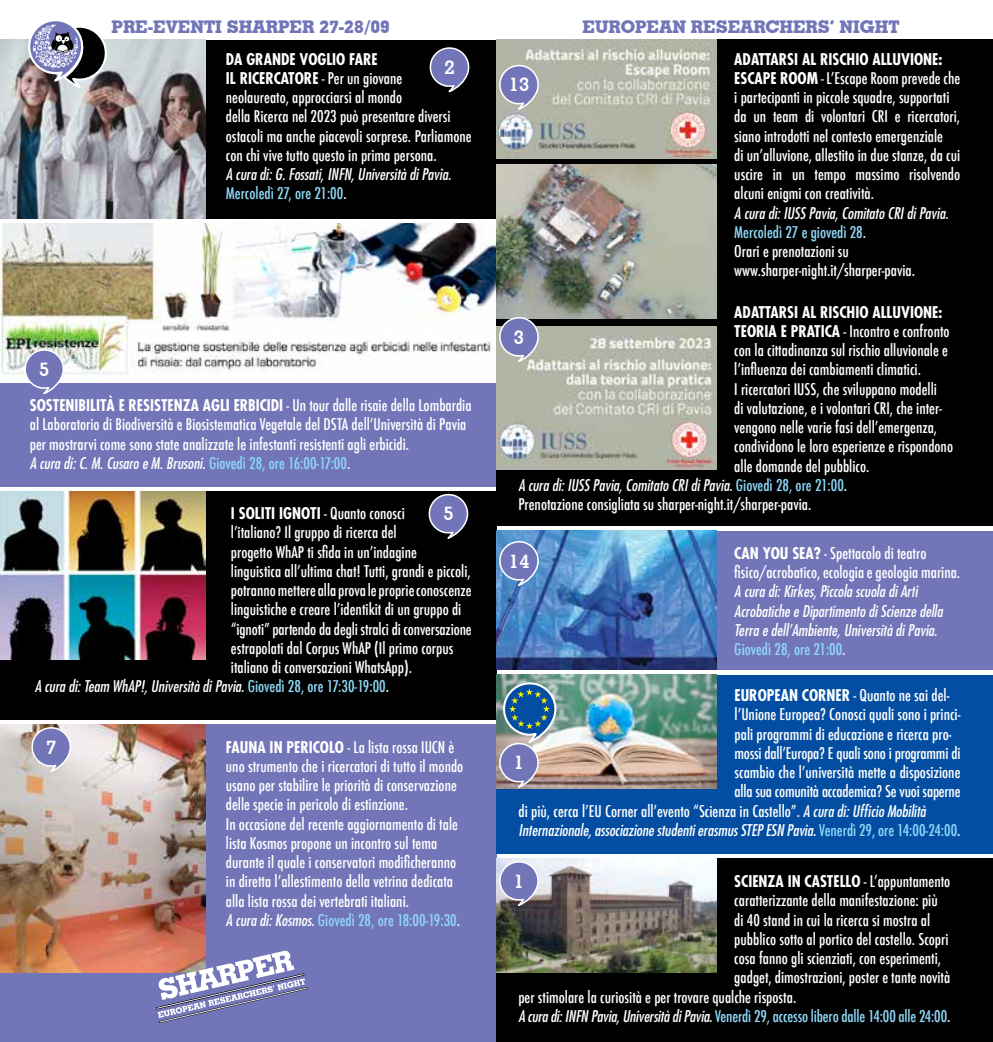
<style>
.page{position:relative;width:993px;height:1042px;background:#fff}
.page>*{position:absolute;margin:0;border:0;box-sizing:border-box;transform-origin:0 0}
.t1{font:700 18.9px "Geometric Slab 703 BT";color:#fff}
.t2{font:700 17.5px "Geometric Slab 703 BT Xtra";color:#7275b7}
.t3{font:500 condensed 15.75px/19.2px "Futura";color:#fff}
.t4{font:italic condensed 15.75px/19.2px "Futura";color:#fff}
.t5{font:500 condensed 15.75px "Futura";letter-spacing:-.01em;color:#8ed8f8}
.t6{font:700 condensed 15.75px "Futura";color:#fff}
.s1{font-weight:700}
.s2{font-weight:400;font-style:italic}
.s3{color:#8ed8f8}
.s4{font-weight:500;font-style:normal}
.s5{font-weight:500;font-style:normal;color:#8ed8f8}
.s6{font-weight:500}
.s7{font-weight:400;font-style:italic;color:#fff}
.s8{color:#fff}
</style>
<div class="page">
<div style="left:0;top:40px;width:496px;height:178px;background:#000"></div>
<img style="left:0;top:40px;width:205px;height:178px">
<div style="left:0;top:724px;width:496px;height:318px;background:#7275b7"></div>
<div style="left:0;top:382px;width:496px;height:104px;background:#7275b7"></div>
<img style="left:0;top:724px;width:205px;height:248px">
<img style="left:0;top:223px;width:496px;height:152px">
<div style="left:0;top:491px;width:496px;height:228px;background:#000"></div>
<div style="left:496px;top:675px;width:496px;height:178px;background:#034ea2"></div>
<svg style="left:429px;top:47px;width:41px;height:46px"></svg>
<img style="left:0;top:491px;width:205px;height:169px">
<img style="left:496px;top:675px;width:220px;height:114px">
<div style="left:496px;top:858px;width:496px;height:184px;background:#000"></div>
<img style="left:496px;top:858px;width:220px;height:114px">
<svg style="left:497px;top:859px;width:43px;height:47px;background:#9798bd"></svg>
<div style="left:496px;top:40px;width:496px;height:486px;background:#000"></div>
<img style="left:496px;top:40px;width:220px;height:119px">
<img style="left:496px;top:326px;width:220px;height:143px">
<img style="left:496px;top:165px;width:220px;height:153px">
<svg style="left:26px;top:21px;width:83px;height:67px"></svg>
<svg style="left:23px;top:348px;width:43px;height:46px"></svg>
<svg style="left:428px;top:493px;width:41px;height:46px"></svg>
<svg style="left:30px;top:725px;width:43px;height:47px"></svg>
<div style="left:496px;top:531px;width:496px;height:139px;background:#7275b7"></div>
<img style="left:496px;top:531px;width:220px;height:139px">
<svg style="left:497px;top:539px;width:43px;height:47px"></svg>
<svg style="left:497px;top:63px;width:43px;height:47px;background:#979ab7"></svg>
<svg style="left:497px;top:315px;width:43px;height:47px;background:#8d8faf"></svg>
<svg style="left:155px;top:950px;width:153px;height:73px"></svg>
<img style="left:497px;top:680px;width:61px;height:108px">
<p class="t2" style="left:111px;top:16px;width:280px">PRE-EVENTI SHARPER 27-28/09</p>
<p class="t1" style="left:39px;top:357px;width:12px">5</p>
<p class="t3" style="left:226px;top:49px;width:247px"><span class="s1">DA GRANDE VOGLIO FARE<br>IL RICERCATORE</span> - Per un giovane<br>neolaureato, approcciarsi al mondo<br>della Ricerca nel 2023 può presentare diversi ostacoli ma anche piacevoli sorprese. Parliamone con chi vive tutto questo in prima persona.<br><span class="s2">A cura di: G. Fossati, INFN, Università di Pavia</span>.<br><span class="s3">Mercoledì 27, ore 21:00</span>.</p>
<p class="t1" style="left:444px;top:56px;width:12px">2</p>
<p class="t3" style="left:30px;top:396px;width:443px"><span class="s1">SOSTENIBILITÀ E RESISTENZA AGLI ERBICIDI</span> - Un tour dalle risaie della Lombardia al Laboratorio di Biodiversità e Biosistematica Vegetale del DSTA dell’Università di Pavia per mostrarvi come sono state analizzate le infestanti resistenti agli erbicidi.<br><span class="s2">A cura di: C. M. Cusaro e M. Brusoni</span>. <span class="s3">Giovedì 28, ore 16:00-17:00</span>.</p>
<p class="t3" style="left:231px;top:504px;width:175px"><span class="s1">I SOLITI IGNOTI</span> - Quanto conosci</p>
<p class="t3" style="left:231px;top:523px;width:167px">l’italiano? Il gruppo di ricerca del</p>
<p class="t3" style="left:231px;top:542px;width:187px">progetto WhAP ti sfida in un’indagine</p>
<p class="t3" style="left:231px;top:561px;width:241px">linguistica all’ultima chat! Tutti, grandi e piccoli,</p>
<p class="t3" style="left:231px;top:581px;width:242px">potranno mettere alla prova le proprie conoscenze</p>
<p class="t3" style="left:231px;top:600px;width:232px">linguistiche e creare l’identikit di un gruppo di</p>
<p class="t3" style="left:231px;top:619px;width:242px">“ignoti” partendo da degli stralci di conversazione</p>
<p class="t3" style="left:231px;top:638px;width:224px">estrapolati dal Corpus WhAP (Il primo corpus</p>
<p class="t3" style="left:231px;top:658px;width:182px">italiano di conversazioni WhatsApp).</p>
<p class="t4" style="left:35px;top:676px;width:356px">A cura di: Team WhAP!, Università di Pavia<span class="s4">.</span> <span class="s5">Giovedì 28, ore 17:30-19:00</span><span class="s4">.</span></p>
<p class="t1" style="left:443px;top:502px;width:12px">5</p>
<p class="t1" style="left:46px;top:735px;width:12px">7</p>
<p class="t3" style="left:226px;top:737px;width:239px"><span class="s1">FAUNA IN PERICOLO</span> - La lista rossa IUCN è uno strumento che i ricercatori di tutto il mondo usano per stabilire le priorità di conservazione delle specie in pericolo di estinzione.<br>In occasione del recente aggiornamento di tale lista Kosmos propone un incontro sul tema durante il quale i conservatori modificheranno in diretta l’allestimento della vetrina dedicata alla lista rossa dei vertebrati italiani.<br><span class="s2">A cura di: Kosmos</span>. <span class="s3">Giovedì 28, ore 18:00-19:30</span>.</p>
<p class="t2" style="left:582px;top:16px;width:318px">EUROPEAN RESEARCHERS’ NIGHT</p>
<p class="t3" style="left:734px;top:49px;width:227px"><span class="s1">ADATTARSI AL RISCHIO ALLUVIONE:<br>ESCAPE ROOM</span> - L’Escape Room prevede che i partecipanti in piccole squadre, supportati da un team di volontari CRI e ricercatori, siano introdotti nel contesto emergenziale<br>di un’alluvione, allestito in due stanze, da cui uscire in un tempo massimo risolvendo alcuni enigmi con creatività.<br><span class="s2">A cura di: IUSS Pavia, Comitato CRI di Pavia</span>.<br><span class="s3">Mercoledì 27 e giovedì 28</span>.<br>Orari e prenotazioni su www.sharper-night.it/sharper-pavia.</p>
<p class="t6" style="left:734px;top:302px;width:209px">ADATTARSI AL RISCHIO ALLUVIONE:</p>
<p class="t3" style="left:734px;top:321px;width:217px"><span class="s1">TEORIA E PRATICA</span> - Incontro e confronto</p>
<p class="t3" style="left:734px;top:341px;width:215px">con la cittadinanza sul rischio alluvionale e</p>
<p class="t3" style="left:734px;top:360px;width:188px">l’influenza dei cambiamenti climatici.</p>
<p class="t3" style="left:734px;top:379px;width:204px">I ricercatori IUSS, che sviluppano modelli</p>
<p class="t3" style="left:734px;top:398px;width:209px">di valutazione, e i volontari CRI, che inter-</p>
<p class="t3" style="left:734px;top:418px;width:204px">vengono nelle varie fasi dell’emergenza,</p>
<p class="t3" style="left:734px;top:437px;width:220px">condividono le loro esperienze e rispondono</p>
<p class="t3" style="left:734px;top:456px;width:136px">alle domande del pubblico.</p>
<p class="t4" style="left:518px;top:475px;width:330px">A cura di: IUSS Pavia, Comitato CRI di Pavia<span class="s4">.</span> <span class="s5">Giovedì 28, ore 21:00</span><span class="s4">.</span></p>
<p class="t3" style="left:518px;top:495px;width:294px">Prenotazione consigliata su sharper-night.it/sharper-pavia.</p>
<p class="t1" style="left:508px;top:73px;width:22px">13</p>
<p class="t1" style="left:513px;top:325px;width:12px">3</p>
<p class="t1" style="left:508px;top:549px;width:22px">14</p>
<p class="t3" style="left:734px;top:543px;width:227px"><span class="s1">CAN YOU SEA?</span> - Spettacolo di teatro fisico/acrobatico, ecologia e geologia marina.</p>
<p class="t4" style="left:734px;top:581px;width:210px">A cura di: Kirkes, Piccola scuola di Arti Acrobatiche e Dipartimento di Scienze della Terra e dell’Ambiente, Università di Pavia<span class="s4">.<br></span><span class="s5">Giovedì 28, ore 21:00</span><span class="s4">.</span></p>
<p class="t3" style="left:734px;top:686px;width:216px"><span class="s1">EUROPEAN CORNER</span> - Quanto ne sai del-</p>
<p class="t3" style="left:734px;top:705px;width:227px">l’Unione Europea? Conosci quali sono i princi-</p>
<p class="t3" style="left:734px;top:724px;width:218px">pali programmi di educazione e ricerca pro-</p>
<p class="t3" style="left:734px;top:743px;width:227px">mossi dall’Europa? E quali sono i programmi di</p>
<p class="t3" style="left:734px;top:762px;width:227px">scambio che l’università mette a disposizione</p>
<p class="t3" style="left:734px;top:782px;width:227px">alla sua comunità accademica? Se vuoi saperne</p>
<p class="t3" style="left:518px;top:801px;width:408px">di più, cerca l’EU Corner all’evento “Scienza in Castello”. <span class="s2">A cura di: Ufficio Mobilità</span></p>
<p class="t4" style="left:518px;top:820px;width:443px">Internazionale, associazione studenti erasmus STEP ESN Pavia<span class="s4">.</span> <span class="s5">Venerdì 29, ore 14:00-24:00</span><span class="s4">.</span></p>
<p class="t1" style="left:513px;top:751px;width:12px">1</p>
<p class="t1" style="left:513px;top:869px;width:12px">1</p>
<p class="t6" style="left:734px;top:871px;width:217px">SCIENZA IN CASTELLO <span class="s6">- L’appuntamento</span></p>
<p class="t3" style="left:734px;top:891px;width:205px">caratterizzante della manifestazione: più</p>
<p class="t3" style="left:734px;top:910px;width:197px">di 40 stand in cui la ricerca si mostra al</p>
<p class="t3" style="left:734px;top:929px;width:216px">pubblico sotto al portico del castello. Scopri</p>
<p class="t3" style="left:734px;top:949px;width:208px">cosa fanno gli scienziati, con esperimenti,</p>
<p class="t3" style="left:734px;top:968px;width:217px">gadget, dimostrazioni, poster e tante novità</p>
<p class="t3" style="left:518px;top:987px;width:279px">per stimolare la curiosità e per trovare qualche risposta.</p>
<p class="t5" style="left:518px;top:1006px;width:433px"><span class="s7">A cura di: INFN Pavia, Università di Pavia</span><span class="s8">.</span> Venerdì 29, accesso libero dalle 14:00 alle 24:00<span class="s8">.</span></p>
</div>
